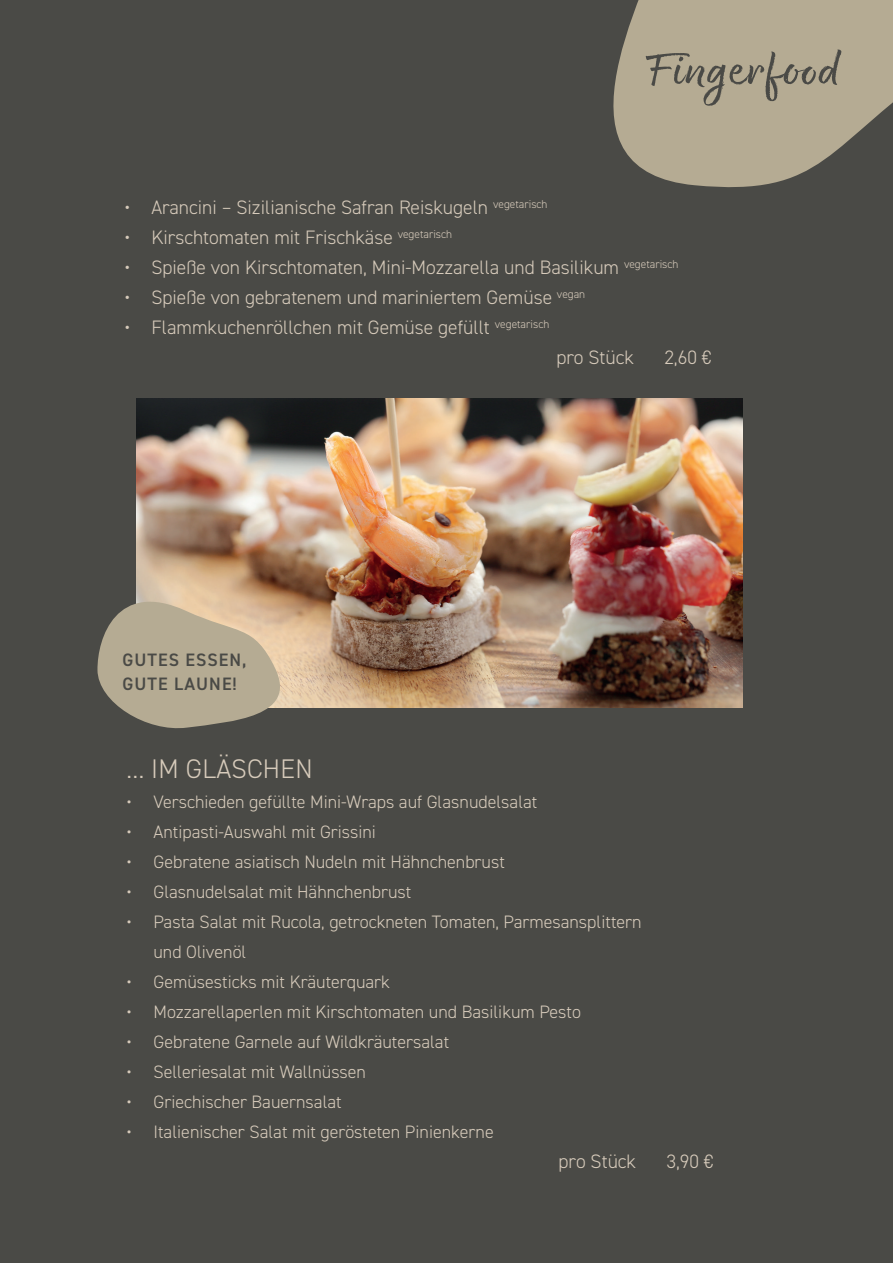
<style>
.page{position:relative;width:893px;height:1263px;background:#4a4a46}
.page>*{position:absolute;margin:0;border:0;box-sizing:border-box;transform-origin:0 0}
.t1{font:52.5px "Good Karma Wide Upright";color:#4a4a46}
.t2{font:300 27px "DIN2014";letter-spacing:.01em;color:#d7cbbb}
.t3{font:300 19.5px "DIN2014";color:#d7cbbb}
.t4{font:300 18px/30px "DIN2014";color:#d7cbbb}
.t5{font:600 18px/24px "DIN2014";letter-spacing:.06em;color:#4a4a46}
</style>
<div class="page">
<svg style="left:613px;top:0;width:280px;height:188px;background:#a69d88"></svg>
<img style="left:136px;top:399px;width:606px;height:309px">
<svg style="left:97px;top:579px;width:201px;height:150px;background:#b0a189"></svg>
<h1 class="t1" style="left:648px;top:39px;width:194px">Fingerfood</h1>
<p class="t3" style="left:124px;top:196px;width:425px">• Arancini – Sizilianische Safran Reiskugeln <sup>vegetarisch</sup></p>
<p class="t3" style="left:124px;top:226px;width:329px">• Kirschtomaten mit Frischkäse <sup>vegetarisch</sup></p>
<p class="t3" style="left:124px;top:256px;width:556px">• Spieße von Kirschtomaten, Mini-Mozzarella und Basilikum <sup>vegetarisch</sup></p>
<p class="t3" style="left:124px;top:286px;width:462px">• Spieße von gebratenem und mariniertem Gemüse <sup>vegan</sup></p>
<p class="t3" style="left:124px;top:316px;width:426px">• Flammkuchenröllchen mit Gemüse gefüllt <sup>vegetarisch</sup></p>
<p class="t3" style="left:556px;top:346px;width:79px">pro Stück</p>
<p class="t3" style="left:664px;top:346px;width:48px">2,60 €</p>
<p class="t5" style="left:122px;top:647px;width:126px">GUTES ESSEN,<br>GUTE LAUNE!</p>
<h2 class="t2" style="left:126px;top:752px;width:188px">… IM GLÄSCHEN</h2>
<p class="t4" style="left:126px;top:786px;width:412px">• Verschieden gefüllte Mini-Wraps auf Glasnudelsalat</p>
<p class="t4" style="left:126px;top:816px;width:251px">• Antipasti-Auswahl mit Grissini</p>
<p class="t4" style="left:126px;top:846px;width:380px">• Gebratene asiatisch Nudeln mit Hähnchenbrust</p>
<p class="t4" style="left:126px;top:876px;width:286px">• Glasnudelsalat mit Hähnchenbrust</p>
<p class="t4" style="left:153px;top:907px;width:490px;text-indent:-27px">• Pasta Salat mit Rucola, getrockneten Tomaten, Parmesansplittern und Olivenöl</p>
<p class="t4" style="left:126px;top:967px;width:265px">• Gemüsesticks mit Kräuterquark</p>
<p class="t4" style="left:126px;top:997px;width:456px">• Mozzarellaperlen mit Kirschtomaten und Basilikum Pesto</p>
<p class="t4" style="left:126px;top:1027px;width:324px">• Gebratene Garnele auf Wildkräutersalat</p>
<p class="t4" style="left:126px;top:1057px;width:241px">• Selleriesalat mit Wallnüssen</p>
<p class="t4" style="left:126px;top:1087px;width:217px">• Griechischer Bauernsalat</p>
<p class="t4" style="left:126px;top:1117px;width:369px">• Italienischer Salat mit gerösteten Pinienkerne</p>
<p class="t3" style="left:558px;top:1149px;width:79px">pro Stück</p>
<p class="t3" style="left:666px;top:1149px;width:48px">3,90 €</p>
</div>
